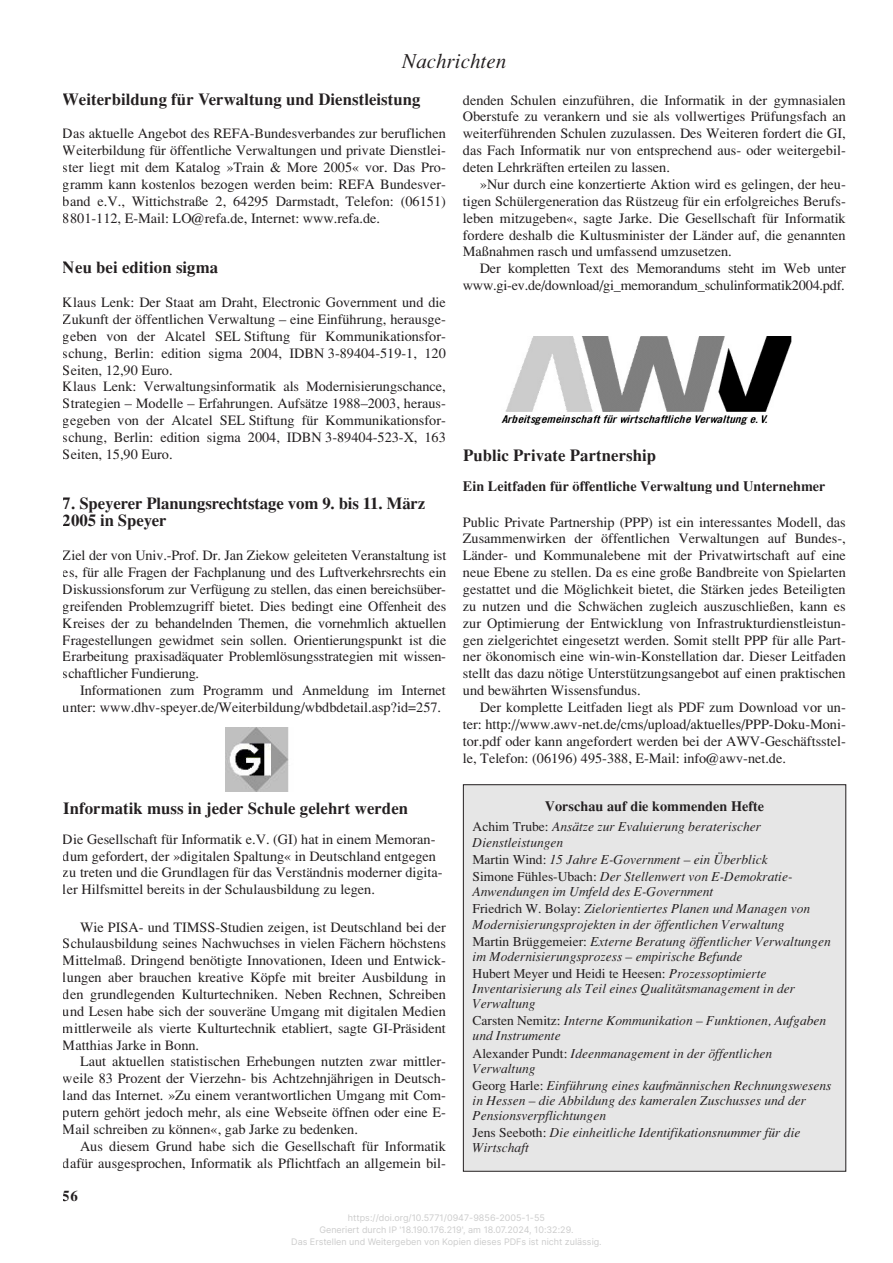
<style>
.page{position:relative;width:893px;height:1263px;background:#fff}
.page>*{position:absolute;margin:0;border:0;box-sizing:border-box;transform-origin:0 0}
.t1{font:italic 21px "Times";color:#231f20}
.t2{font:700 16.8px/17.2px "Times";color:#231f20}
.t3{font:700 15px "Times";color:#231f20}
.t4{font:14.25px/16.8px "Times";color:#231f20;text-align:justify}
.t5{font:700 14.25px "Times";color:#231f20}
.t6{font:italic 13.5px/15.1px "Times";color:#231f20}
.t7{font:9px/12px "Inter";color:#ccc;text-align:center}
.s1{font-style:normal}
</style>
<div class="page">
<img style="left:225px;top:728px;width:64px;height:64px">
<img style="left:502px;top:337px;width:289px;height:88px">
<div style="left:463px;top:785px;width:382px;height:386px;background:#e6e6e6"></div>
<div style="left:463px;top:784px;width:383px;height:388px;border:1px solid #231f20"></div>
<h1 class="t1" style="left:402px;top:54px;width:105px">Nachrichten</h1>
<p class="t2" style="left:63px;top:92px;width:359px">Weiterbildung für Verwaltung und Dienstleistung</p>
<p class="t4" style="left:63px;top:127px;width:384px">Das aktuelle Angebot des REFA-Bundesverbandes zur beruflichen Weiterbildung für öffentliche Verwaltungen und private Dienstlei&shy;ster liegt mit dem Katalog »Train &amp; More 2005« vor. Das Pro&shy;gramm kann kostenlos bezogen werden beim: REFA Bundesver&shy;band e.V., Wittichstraße 2, 64295 Darmstadt, Telefon: (06151)<br>8801-112, E-Mail: LO@refa.de, Internet: www.refa.de.</p>
<p class="t2" style="left:63px;top:260px;width:157px">Neu bei edition sigma</p>
<p class="t4" style="left:63px;top:295px;width:384px;text-align:left">Klaus Lenk: Der Staat am Draht, Electronic Government und die Zukunft der öffentlichen Verwaltung – eine Einführung, herausge&shy;geben von der Alcatel SEL Stiftung für Kommunikationsfor&shy;schung, Berlin: edition sigma 2004, IDBN 3-89404-519-1, 120<br>Seiten, 12,90 Euro.<br>Klaus Lenk: Verwaltungsinformatik als Modernisierungschance, Strategien – Modelle – Erfahrungen. Aufsätze 1988–2003, heraus&shy;gegeben von der Alcatel SEL Stiftung für Kommunikationsfor&shy;schung, Berlin: edition sigma 2004, IDBN 3-89404-523-X, 163<br>Seiten, 15,90 Euro.</p>
<p class="t2" style="left:63px;top:496px;width:364px">7. Speyerer Planungsrechtstage vom 9. bis 11. März<br>2005 in Speyer</p>
<p class="t4" style="left:63px;top:548px;width:385px">Ziel der von Univ.-Prof. Dr. Jan Ziekow geleiteten Veranstaltung ist es, für alle Fragen der Fachplanung und des Luftverkehrsrechts ein Diskussionsforum zur Verfügung zu stellen, das einen bereichsüber&shy;greifenden Problemzugriff bietet. Dies bedingt eine Offenheit des Kreises der zu behandelnden Themen, die vornehmlich aktuellen Fragestellungen gewidmet sein sollen. Orientierungspunkt ist die Erarbeitung praxisadäquater Problemlösungsstrategien mit wissen&shy;schaftlicher Fundierung.</p>
<p class="t4" style="left:63px;top:683px;width:384px;text-indent:17px">Informationen zum Programm und Anmeldung im Internet unter: www.dhv-speyer.de/Weiterbildung/wbdbdetail.asp?id=257.</p>
<p class="t2" style="left:63px;top:801px;width:346px">Informatik muss in jeder Schule gelehrt werden</p>
<p class="t4" style="left:63px;top:832px;width:381px;text-align:left">Die Gesellschaft für Informatik e.V. (GI) hat in einem Memoran&shy;dum gefordert, der »digitalen Spaltung« in Deutschland entgegen zu treten und die Grundlagen für das Verständnis moderner digita&shy;ler Hilfsmittel bereits in der Schulausbildung zu legen.</p>
<p class="t4" style="left:63px;top:920px;width:384px;text-indent:17px">Wie PISA- und TIMSS-Studien zeigen, ist Deutschland bei der Schulausbildung seines Nachwuchses in vielen Fächern höchstens Mittelmaß. Dringend benötigte Innovationen, Ideen und Entwick&shy;lungen aber brauchen kreative Köpfe mit breiter Ausbildung in den grundlegenden Kulturtechniken. Neben Rechnen, Schreiben und Lesen habe sich der souveräne Umgang mit digitalen Medien mittlerweile als vierte Kulturtechnik etabliert, sagte GI-Präsident Matthias Jarke in Bonn.</p>
<p class="t4" style="left:63px;top:1055px;width:384px;text-indent:17px">Laut aktuellen statistischen Erhebungen nutzten zwar mittler&shy;weile 83 Prozent der Vierzehn- bis Achtzehnjährigen in Deutsch&shy;land das Internet. »Zu einem verantwortlichen Umgang mit Com&shy;putern gehört jedoch mehr, als eine Webseite öffnen oder eine E-Mail schreiben zu können«, gab Jarke zu bedenken.</p>
<p class="t4" style="left:63px;top:1139px;width:384px;text-align:right">Aus diesem Grund habe sich die Gesellschaft für Informatik dafür ausgesprochen, Informatik als Pflichtfach an allgemein bil-</p>
<p class="t3" style="left:63px;top:1190px;width:16px">56</p>
<p class="t4" style="left:463px;top:93px;width:384px">denden Schulen einzuführen, die Informatik in der gymnasialen Oberstufe zu verankern und sie als vollwertiges Prüfungsfach an weiterführenden Schulen zuzulassen. Des Weiteren fordert die GI, das Fach Informatik nur von entsprechend aus- oder weitergebil&shy;deten Lehrkräften erteilen zu lassen.</p>
<p class="t4" style="left:463px;top:177px;width:384px;text-indent:17px">»Nur durch eine konzertierte Aktion wird es gelingen, der heu&shy;tigen Schülergeneration das Rüstzeug für ein erfolgreiches Berufs&shy;leben mitzugeben«, sagte Jarke. Die Gesellschaft für Informatik fordere deshalb die Kultusminister der Länder auf, die genannten Maßnahmen rasch und umfassend umzusetzen.</p>
<p class="t4" style="left:463px;top:262px;width:384px;text-align:right">Der kompletten Text des Memorandums steht im Web unter www.gi-ev.de/download/gi_memorandum_schulinformatik2004.pdf.</p>
<p class="t2" style="left:463px;top:448px;width:195px">Public Private Partnership</p>
<p class="t5" style="left:463px;top:481px;width:364px">Ein Leitfaden für öffentliche Verwaltung und Unternehmer</p>
<p class="t4" style="left:463px;top:515px;width:384px">Public Private Partnership (PPP) ist ein interessantes Modell, das Zusammenwirken der öffentlichen Verwaltungen auf Bundes-, Länder- und Kommunalebene mit der Privatwirtschaft auf eine neue Ebene zu stellen. Da es eine große Bandbreite von Spielarten gestattet und die Möglichkeit bietet, die Stärken jedes Beteiligten zu nutzen und die Schwächen zugleich auszuschließen, kann es zur Optimierung der Entwicklung von Infrastrukturdienstleistun&shy;gen zielgerichtet eingesetzt werden. Somit stellt PPP für alle Part&shy;ner ökonomisch eine win-win-Konstellation dar. Dieser Leitfaden stellt das dazu nötige Unterstützungsangebot auf einen praktischen und bewährten Wissensfundus.</p>
<p class="t4" style="left:463px;top:700px;width:384px;text-indent:17px">Der komplette Leitfaden liegt als PDF zum Download vor un&shy;ter: http://www.awv-net.de/cms/upload/aktuelles/PPP-Doku-Moni&shy;tor.pdf oder kann angefordert werden bei der AWV-Geschäftsstel&shy;le, Telefon: (06196) 495-388, E-Mail: info@awv-net.de.</p>
<p class="t5" style="left:545px;top:801px;width:221px">Vorschau auf die kommenden Hefte</p>
<p class="t6" style="left:472px;top:821px;width:290px"><span class="s1">Achim Trube:</span> Ansätze zur Evaluierung beraterischer<br>Dienstleistungen</p>
<p class="t6" style="left:472px;top:852px;width:321px;line-height:17.2px"><span class="s1">Martin Wind:</span> 15 Jahre E-Government – ein Überblick<br><span class="s1">Simone Fühles-Ubach:</span> Der Stellenwert von E-Demokratie-</p>
<p class="t6" style="left:472px;top:884px;width:339px;line-height:17.1px">Anwendungen im Umfeld des E-Government<br><span class="s1">Friedrich W. Bolay:</span> Zielorientiertes Planen und Managen von</p>
<p class="t6" style="left:472px;top:917px;width:360px;line-height:17.1px">Modernisierungsprojekten in der öffentlichen Verwaltung<br><span class="s1">Martin Brüggemeier:</span> Externe Beratung öffentlicher Verwaltungen</p>
<p class="t6" style="left:472px;top:949px;width:295px;line-height:17.1px">im Modernisierungsprozess – empirische Befunde<br><span class="s1">Hubert Meyer und Heidi te Heesen:</span> Prozessoptimierte</p>
<p class="t6" style="left:472px;top:982px;width:324px">Inventarisierung als Teil eines Qualitätsmanagement in der<br>Verwaltung</p>
<p class="t6" style="left:472px;top:1014px;width:355px"><span class="s1">Carsten Nemitz:</span> Interne Kommunikation – Funktionen, Aufgaben und Instrumente</p>
<p class="t6" style="left:472px;top:1047px;width:301px"><span class="s1">Alexander Pundt:</span> Ideenmanagement in der öffentlichen<br>Verwaltung</p>
<p class="t6" style="left:472px;top:1079px;width:360px"><span class="s1">Georg Harle:</span> Einführung eines kaufmännischen Rechnungswesens in Hessen – die Abbildung des kameralen Zuschusses und der<br>Pensionsverpflichtungen</p>
<p class="t6" style="left:472px;top:1126px;width:329px"><span class="s1">Jens Seeboth:</span> Die einheitliche Identifikationsnummer für die<br>Wirtschaft</p>
<p class="t7" style="left:291px;top:1212px;width:312px">https://doi.org/10.5771/0947-9856-2005-1-55<br>Generiert durch IP '18.190.176.219', am 18.07.2024, 10:32:29.<br>Das Erstellen und Weitergeben von Kopien dieses PDFs ist nicht zulässig.</p>
</div>
